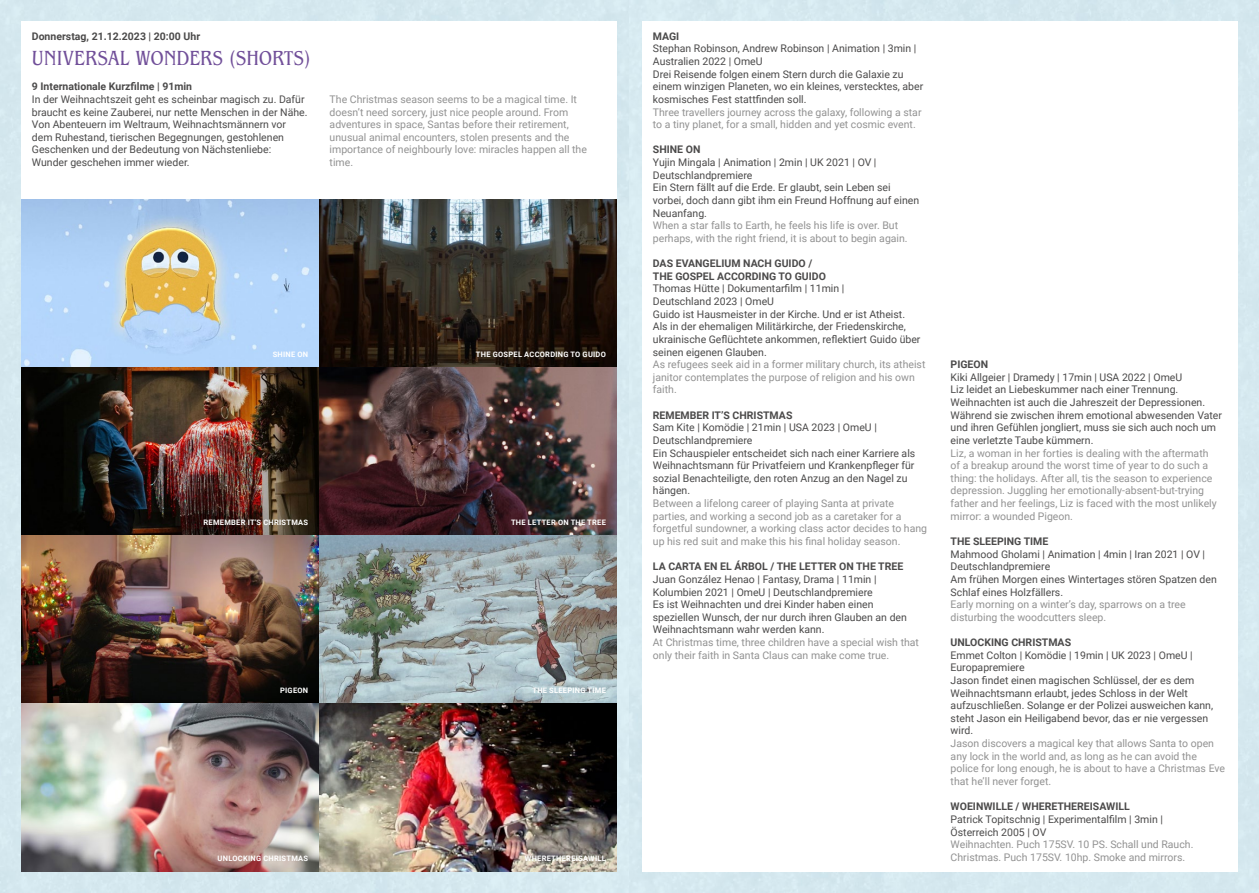
<style>
.page{position:relative;width:1259px;height:893px;background:#fff}
.page>*{position:absolute;margin:0;border:0;box-sizing:border-box;transform-origin:0 0}
.t1{font:21px "Benjamin Cd";color:#714f99}
.t2{font:10.5px/12.6px "Roboto";color:#4b4a4a}
.t3{font:10.5px/12.6px "Roboto";color:#929292}
.t4{font:700 10.5px/12.6px "Roboto";color:#4b4a4a}
.t5{font:700 7.5px "Roboto";letter-spacing:.035em;color:#fff}
</style>
<div class="page">
<img style="left:21px;top:200px;width:596px;height:672px">
<p class="t4" style="left:32px;top:29px;width:170px">Donnerstag, 21.12.2023 | 20:00 Uhr</p>
<p class="t1" style="left:32px;top:47px;width:280px">UNIVERSAL WONDERS (SHORTS)</p>
<p class="t4" style="left:32px;top:80px;width:162px">9 Internationale Kurzfilme | 91min</p>
<p class="t2" style="left:32px;top:92px;width:277px">In der Weihnachtszeit geht es scheinbar magisch zu. Dafür braucht es keine Zauberei, nur nette Menschen in der Nähe.<br>Von Abenteuern im Weltraum, Weihnachtsmännern vor dem Ruhestand, tierischen Begegnungen, gestohlenen Geschenken und der Bedeutung von Nächstenliebe:<br>Wunder geschehen immer wieder.</p>
<p class="t3" style="left:330px;top:92px;width:259px">The Christmas season seems to be a magical time. It doesn’t need sorcery, just nice people around. From adventures in space, Santas before their retirement, unusual animal encounters, stolen presents and the importance of neighbourly love: miracles happen all the time.</p>
<p class="t5" style="left:273px;top:349px;width:37px">SHINE ON</p>
<p class="t5" style="left:476px;top:349px;width:131px">THE GOSPEL ACCORDING TO GUIDO</p>
<p class="t5" style="left:203px;top:517px;width:106px">REMEMBER IT’S CHRISTMAS</p>
<p class="t5" style="left:511px;top:517px;width:96px">THE LETTER ON THE TREE</p>
<p class="t5" style="left:280px;top:685px;width:30px">PIGEON</p>
<p class="t5" style="left:532px;top:685px;width:75px">THE SLEEPING TIME</p>
<p class="t5" style="left:218px;top:853px;width:92px">UNLOCKING CHRISTMAS</p>
<p class="t5" style="left:525px;top:853px;width:83px">WHERETHEREISAWILL</p>
<p class="t4" style="left:653px;top:29px;width:28px">MAGI</p>
<p class="t2" style="left:653px;top:42px;width:265px">Stephan Robinson, Andrew Robinson | Animation | 3min |<br>Australien 2022 | OmeU</p>
<p class="t2" style="left:653px;top:67px;width:272px">Drei Reisende folgen einem Stern durch die Galaxie zu einem winzigen Planeten, wo ein kleines, verstecktes, aber kosmisches Fest stattfinden soll.</p>
<p class="t3" style="left:653px;top:105px;width:270px">Three travellers journey across the galaxy, following a star to a tiny planet, for a small, hidden and yet cosmic event.</p>
<p class="t4" style="left:653px;top:143px;width:49px">SHINE ON</p>
<p class="t2" style="left:653px;top:156px;width:225px">Yujin Mingala | Animation | 2min | UK 2021 | OV |<br>Deutschlandpremiere</p>
<p class="t2" style="left:653px;top:181px;width:268px">Ein Stern fällt auf die Erde. Er glaubt, sein Leben sei vorbei, doch dann gibt ihm ein Freund Hoffnung auf einen<br>Neuanfang.</p>
<p class="t3" style="left:653px;top:219px;width:256px">When a star falls to Earth, he feels his life is over. But perhaps, with the right friend, it is about to begin again.</p>
<p class="t4" style="left:653px;top:257px;width:175px">DAS EVANGELIUM NACH GUIDO /<br>THE GOSPEL ACCORDING TO GUIDO</p>
<p class="t2" style="left:653px;top:282px;width:193px">Thomas Hütte | Dokumentarfilm | 11min |<br>Deutschland 2023 | OmeU</p>
<p class="t2" style="left:653px;top:307px;width:269px">Guido ist Hausmeister in der Kirche. Und er ist Atheist.<br>Als in der ehemaligen Militärkirche, der Friedenskirche, ukrainische Geflüchtete ankommen, reflektiert Guido über seinen eigenen Glauben.</p>
<p class="t3" style="left:653px;top:358px;width:274px">As refugees seek aid in a former military church, its atheist janitor contemplates the purpose of religion and his own faith.</p>
<p class="t4" style="left:653px;top:408px;width:141px">REMEMBER IT’S CHRISTMAS</p>
<p class="t2" style="left:653px;top:421px;width:225px">Sam Kite | Komödie | 21min | USA 2023 | OmeU |<br>Deutschlandpremiere</p>
<p class="t2" style="left:653px;top:446px;width:264px">Ein Schauspieler entscheidet sich nach einer Karriere als Weihnachtsmann für Privatfeiern und Krankenpfleger für sozial Benachteiligte, den roten Anzug an den Nagel zu hängen.</p>
<p class="t3" style="left:653px;top:497px;width:276px">Between a lifelong career of playing Santa at private parties, and working a second job as a caretaker for a forgetful sundowner, a working class actor decides to hang up his red suit and make this his final holiday season.</p>
<p class="t4" style="left:653px;top:560px;width:252px">LA CARTA EN EL ÁRBOL / THE LETTER ON THE TREE</p>
<p class="t2" style="left:653px;top:572px;width:225px">Juan González Henao | Fantasy, Drama | 11min |<br>Kolumbien 2021 | OmeU | Deutschlandpremiere</p>
<p class="t2" style="left:653px;top:598px;width:256px">Es ist Weihnachten und drei Kinder haben einen speziellen Wunsch, der nur durch ihren Glauben an den<br>Weihnachtsmann wahr werden kann.</p>
<p class="t3" style="left:653px;top:636px;width:268px">At Christmas time, three children have a special wish that only their faith in Santa Claus can make come true.</p>
<p class="t4" style="left:950px;top:358px;width:39px">PIGEON</p>
<p class="t2" style="left:950px;top:370px;width:233px">Kiki Allgeier | Dramedy | 17min | USA 2022 | OmeU</p>
<p class="t2" style="left:950px;top:383px;width:273px">Liz leidet an Liebeskummer nach einer Trennung.<br>Weihnachten ist auch die Jahreszeit der Depressionen.<br>Während sie zwischen ihrem emotional abwesenden Vater und ihren Gefühlen jongliert, muss sie sich auch noch um eine verletzte Taube kümmern.</p>
<p class="t3" style="left:950px;top:446px;width:268px">Liz, a woman in her forties is dealing with the aftermath of a breakup around the worst time of year to do such a thing: the holidays. After all, tis the season to experience depression. Juggling her emotionally-absent-but-trying father and her feelings, Liz is faced with the most unlikely mirror: a wounded Pigeon.</p>
<p class="t4" style="left:950px;top:535px;width:99px">THE SLEEPING TIME</p>
<p class="t2" style="left:950px;top:547px;width:256px">Mahmood Gholami | Animation | 4min | Iran 2021 | OV |<br>Deutschlandpremiere</p>
<p class="t2" style="left:950px;top:572px;width:268px">Am frühen Morgen eines Wintertages stören Spatzen den<br>Schlaf eines Holzfällers.</p>
<p class="t3" style="left:950px;top:598px;width:237px">Early morning on a winter’s day, sparrows on a tree disturbing the woodcutters sleep.</p>
<p class="t4" style="left:950px;top:636px;width:122px">UNLOCKING CHRISTMAS</p>
<p class="t2" style="left:950px;top:648px;width:244px">Emmet Colton | Komödie | 19min | UK 2023 | OmeU |<br>Europapremiere</p>
<p class="t2" style="left:950px;top:673px;width:264px">Jason findet einen magischen Schlüssel, der es dem Weihnachtsmann erlaubt, jedes Schloss in der Welt aufzuschließen. Solange er der Polizei ausweichen kann, steht Jason ein Heiligabend bevor, das er nie vergessen wird.</p>
<p class="t3" style="left:950px;top:737px;width:276px">Jason discovers a magical key that allows Santa to open any lock in the world and, as long as he can avoid the police for long enough, he is about to have a Christmas Eve that he’ll never forget.</p>
<p class="t4" style="left:950px;top:800px;width:181px">WOEINWILLE / WHERETHEREISAWILL</p>
<p class="t2" style="left:950px;top:812px;width:214px">Patrick Topitschnig | Experimentalfilm | 3min |<br>Österreich 2005 | OV</p>
<p class="t3" style="left:950px;top:838px;width:244px">Weihnachten. Puch 175SV. 10 PS. Schall und Rauch.</p>
<p class="t3" style="left:950px;top:850px;width:236px">Christmas. Puch 175SV. 10hp. Smoke and mirrors.</p>
</div>
